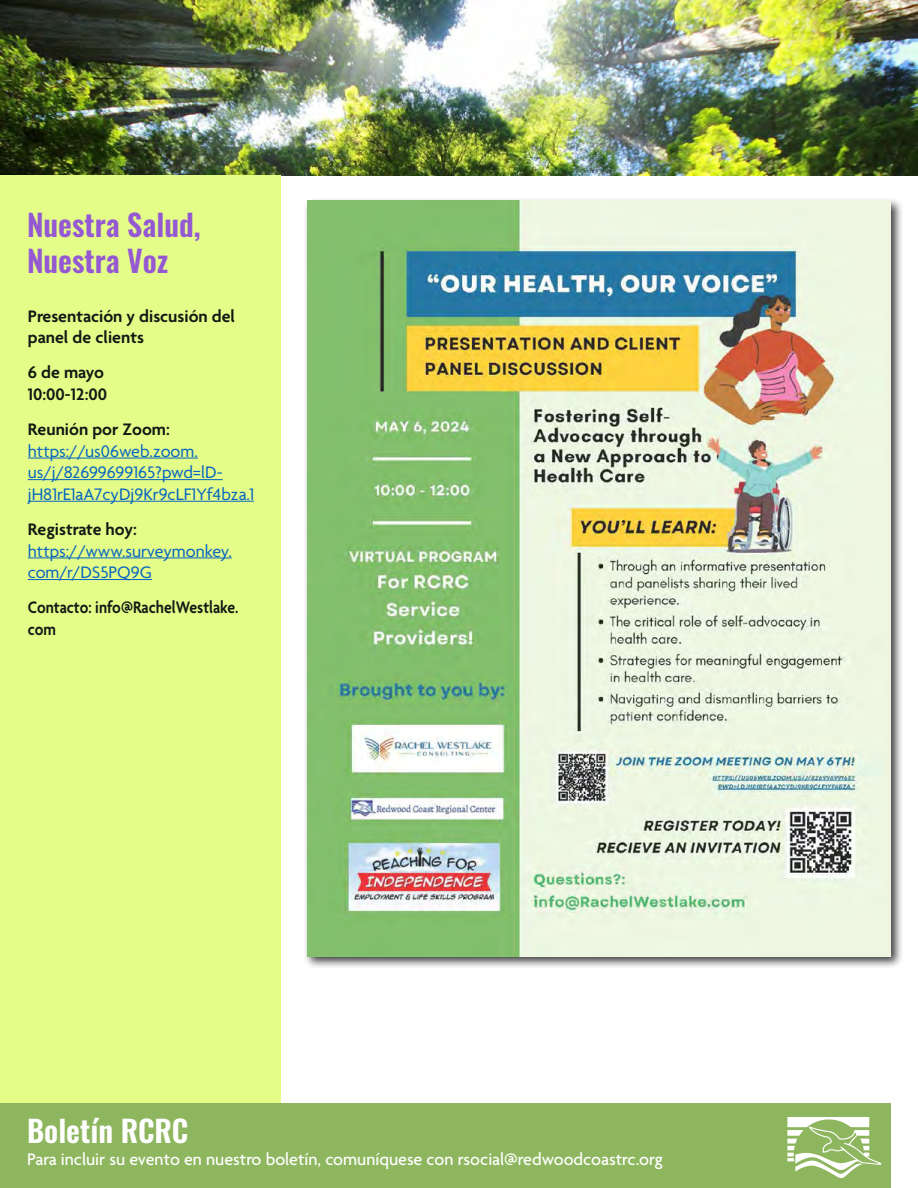
<style>
.page{position:relative;width:918px;height:1188px;background:#fff}
.page>*{position:absolute;margin:0;border:0;box-sizing:border-box;transform-origin:0 0}
.t1{font:600 30px/36px "Oswald";color:#9558d3}
.t2{font:600 30px "Oswald";color:#fff}
.t3{font:18px/21.6px "Agenda";color:#0563c1}
.t4{font:600 18px/21.6px "Agenda";color:#111913}
.t5{font:500 18px "Agenda";color:#fff}
.t6{font:600 18px/21.6px "Agenda";color:#111913;scale:.88 1}
</style>
<div class="page">
<img style="left:0;top:0;width:918px;height:176px">
<div style="left:0;top:176px;width:281px;height:1012px;background:#e4fd89"></div>
<div style="left:0;top:1104px;width:891px;height:84px;background:#8eb65e"></div>
<svg style="left:787px;top:1117px;width:94px;height:61px"></svg>
<hr style="left:28px;top:458px;width:170px;height:1px;background:#0563c1">
<hr style="left:28px;top:479px;width:195px;height:1px;background:#0563c1">
<hr style="left:28px;top:501px;width:226px;height:1px;background:#0563c1">
<hr style="left:28px;top:558px;width:204px;height:1px;background:#0563c1">
<hr style="left:28px;top:579px;width:124px;height:1px;background:#0563c1">
<div style="left:303px;top:197px;width:601px;height:772px;background:#000;opacity:.75"></div>
<img style="left:307px;top:201px;width:584px;height:756px">
<h1 class="t1" style="left:27px;top:208px;width:175px">Nuestra Salud,<br>Nuestra Voz</h1>
<p class="t4" style="left:28px;top:306px;width:209px">Presentación y discusión del panel de clients</p>
<p class="t4" style="left:28px;top:363px;width:81px">6 de mayo<br>10:00-12:00</p>
<p class="t4" style="left:28px;top:420px;width:144px">Reunión por Zoom:</p>
<p class="t3" style="left:28px;top:441px;width:228px">https://us06web.zoom. us/j/82699699165?pwd=lD&shy;jH81rE1aA7cyDj9Kr9cLF1Yf4bza.1</p>
<p class="t4" style="left:28px;top:519px;width:111px">Registrate hoy:</p>
<p class="t3" style="left:28px;top:541px;width:205px">https://www.surveymonkey. com/r/DS5PQ9G</p>
<p class="t6" style="left:28px;top:598px;width:241px">Contacto: info@RachelWestlake. com</p>
<h1 class="t2" style="left:27px;top:1115px;width:163px">Boletín RCRC</h1>
<p class="t5" style="left:27px;top:1149px;width:637px">Para incluir su evento en nuestro boletín, comuníquese con rsocial@redwoodcoastrc.org</p>
</div>
